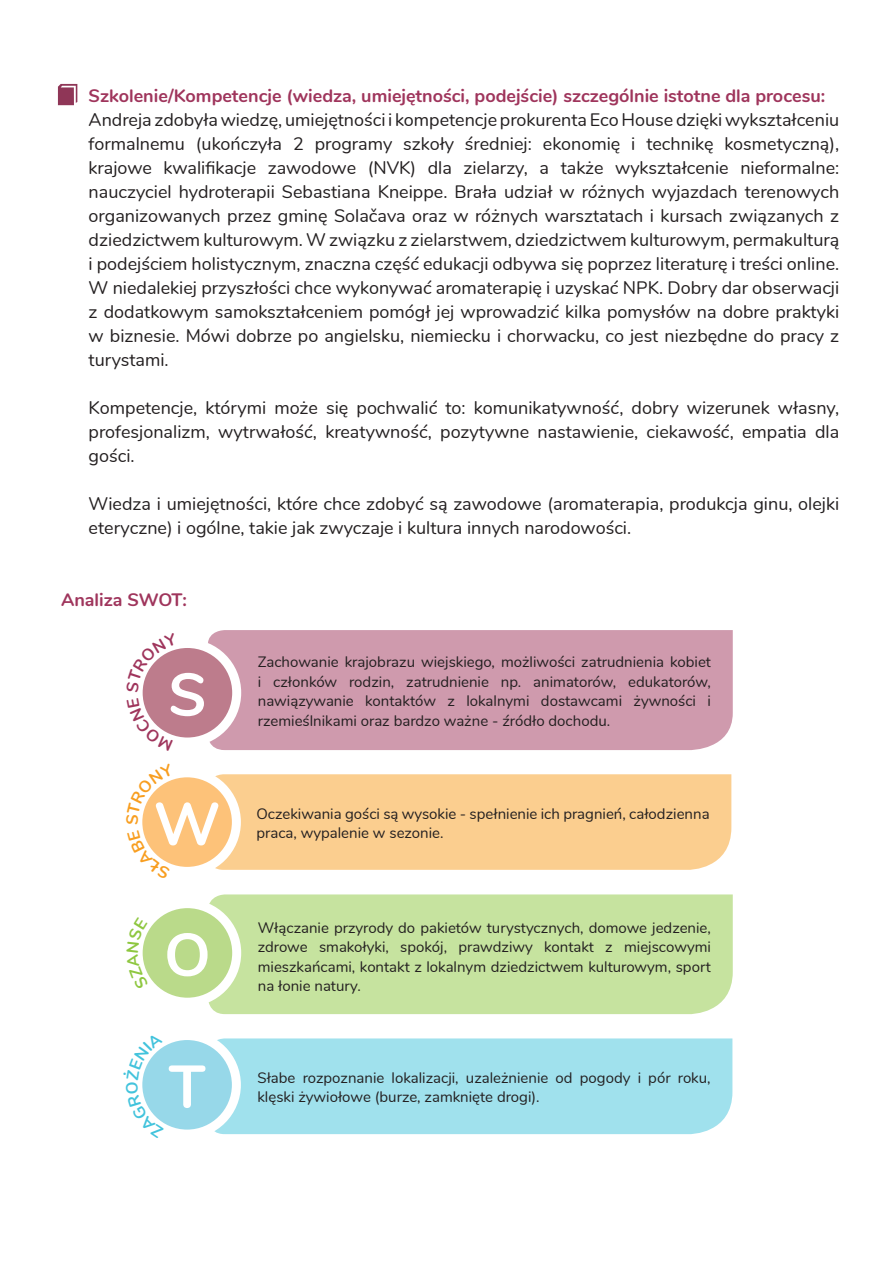
<style>
.page{position:relative;width:893px;height:1263px;background:#fff}
.page>*{position:absolute;margin:0;border:0;box-sizing:border-box;transform-origin:0 0}
.t1{font:700 60px "Nunito";color:#fff}
.t2{font:18px/24px "Nunito";color:#231f20;text-align:justify}
.t3{font:700 18px "Nunito";color:#9f355c}
.t4{font:15px/19.5px "Nunito";color:#231f20;text-align:justify}
</style>
<div class="page">
<div style="left:208px;top:630px;width:525px;height:120px;background:#cf9aad"></div>
<div style="left:138px;top:643px;width:99px;height:99px;background:#bd7c8c;border-radius:50%"></div>
<div style="left:134px;top:639px;width:107px;height:107px;border:9px solid #fff;border-radius:50%"></div>
<div style="left:209px;top:894px;width:524px;height:120px;background:#c6e39f"></div>
<div style="left:138px;top:904px;width:99px;height:98px;background:#bada8a;border-radius:50%"></div>
<div style="left:134px;top:899px;width:107px;height:108px;border:9px solid #fff;border-radius:50%"></div>
<div style="left:215px;top:774px;width:516px;height:96px;background:#fbce8f"></div>
<div style="left:138px;top:773px;width:98px;height:98px;background:#fdc279;border-radius:50%"></div>
<div style="left:133px;top:768px;width:108px;height:108px;border:9px solid #fff;border-radius:50%"></div>
<div style="left:214px;top:1038px;width:518px;height:96px;background:#a0e1ed"></div>
<div style="left:138px;top:1035px;width:98px;height:99px;background:#97d8e9;border-radius:50%"></div>
<div style="left:133px;top:1031px;width:108px;height:107px;border:9px solid #fff;border-radius:50%"></div>
<svg style="left:58px;top:84px;width:19px;height:21px"></svg>
<svg style="left:134px;top:698px;width:39px;height:46px"></svg>
<svg style="left:134px;top:640px;width:43px;height:52px"></svg>
<svg style="left:134px;top:917px;width:14px;height:72px"></svg>
<svg style="left:133px;top:770px;width:41px;height:104px"></svg>
<svg style="left:133px;top:1036px;width:31px;height:97px"></svg>
<p class="t3" style="left:89px;top:82px;width:738px">Szkolenie/Kompetencje (wiedza, umiejętności, podejście) szczególnie istotne dla procesu:</p>
<p class="t2" style="left:89px;top:107px;width:752px">Andreja zdobyła wiedzę, umiejętności i kompetencje prokurenta Eco House dzięki wykształceniu formalnemu (ukończyła 2 programy szkoły średniej: ekonomię i technikę kosmetyczną), krajowe kwalifikacje zawodowe (NVK) dla zielarzy, a także wykształcenie nieformalne: nauczyciel hydroterapii Sebastiana Kneippe. Brała udział w różnych wyjazdach terenowych organizowanych przez gminę Solačava oraz w różnych warsztatach i kursach związanych z dziedzictwem kulturowym. W związku z zielarstwem, dziedzictwem kulturowym, permakulturą i podejściem holistycznym, znaczna część edukacji odbywa się poprzez literaturę i treści online.</p>
<p class="t2" style="left:89px;top:275px;width:752px">W niedalekiej przyszłości chce wykonywać aromaterapię i uzyskać NPK. Dobry dar obserwacji z dodatkowym samokształceniem pomógł jej wprowadzić kilka pomysłów na dobre praktyki w biznesie. Mówi dobrze po angielsku, niemiecku i chorwacku, co jest niezbędne do pracy z turystami.</p>
<p class="t2" style="left:89px;top:395px;width:752px">Kompetencje, którymi może się pochwalić to: komunikatywność, dobry wizerunek własny, profesjonalizm, wytrwałość, kreatywność, pozytywne nastawienie, ciekawość, empatia dla gości.</p>
<p class="t2" style="left:89px;top:491px;width:752px">Wiedza i umiejętności, które chce zdobyć są zawodowe (aromaterapia, produkcja ginu, olejki eteryczne) i ogólne, takie jak zwyczaje i kultura innych narodowości.</p>
<p class="t3" style="left:61px;top:586px;width:127px">Analiza SWOT:</p>
<p class="t1" style="left:168px;top:651px;width:40px">S</p>
<p class="t1" style="left:154px;top:780px;width:68px">W</p>
<p class="t1" style="left:164px;top:911px;width:48px">O</p>
<p class="t1" style="left:169px;top:1043px;width:38px">T</p>
<p class="t4" style="left:258px;top:651px;width:455px">Zachowanie krajobrazu wiejskiego, możliwości zatrudnienia kobiet i członków rodzin, zatrudnienie np. animatorów, edukatorów, nawiązywanie kontaktów z lokalnymi dostawcami żywności i rzemieślnikami oraz bardzo ważne - źródło dochodu.</p>
<p class="t4" style="left:256px;top:803px;width:455px">Oczekiwania gości są wysokie - spełnienie ich pragnień, całodzienna praca, wypalenie w sezonie.</p>
<p class="t4" style="left:258px;top:917px;width:455px">Włączanie przyrody do pakietów turystycznych, domowe jedzenie, zdrowe smakołyki, spokój, prawdziwy kontakt z miejscowymi mieszkańcami, kontakt z lokalnym dziedzictwem kulturowym, sport na łonie natury.</p>
<p class="t4" style="left:257px;top:1067px;width:455px">Słabe rozpoznanie lokalizacji, uzależnienie od pogody i pór roku, klęski żywiołowe (burze, zamknięte drogi).</p>
</div>
